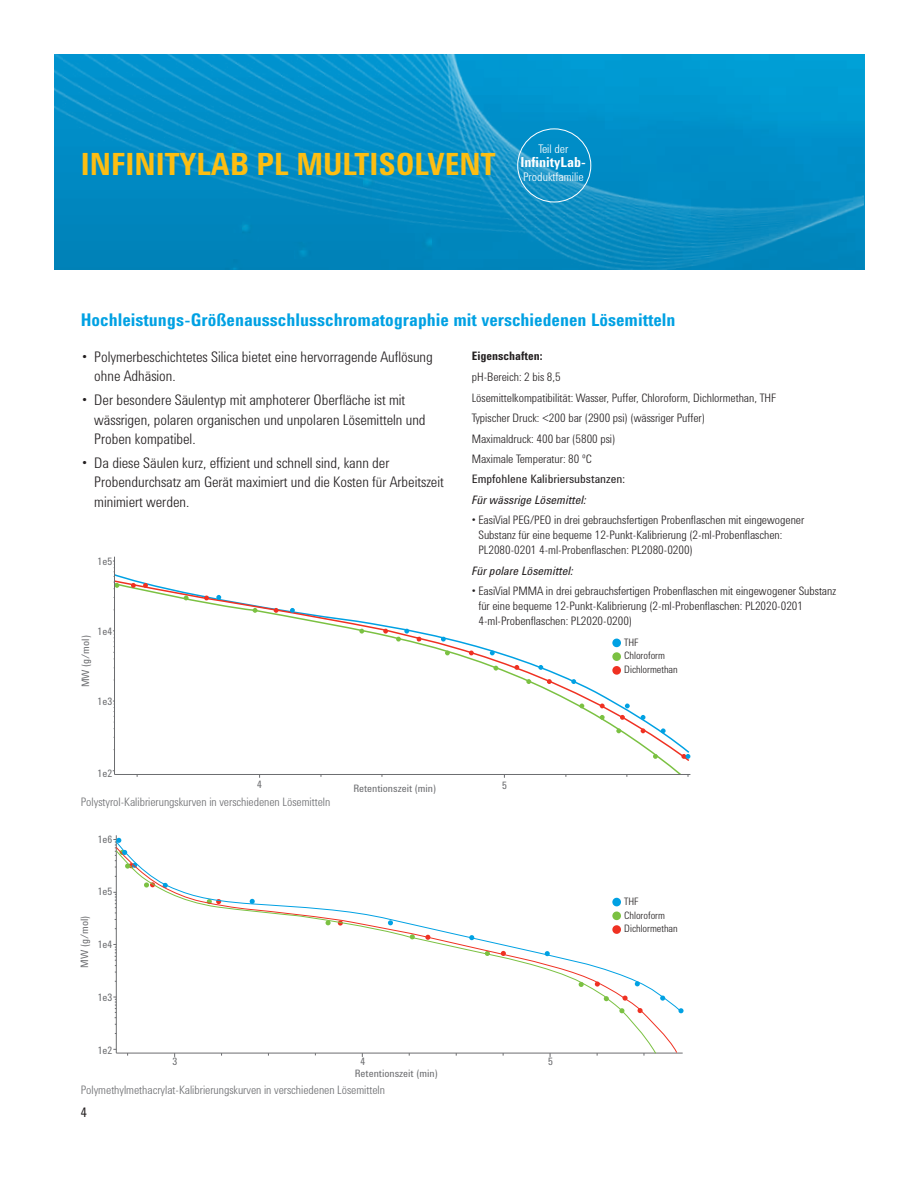
<style>
.page{position:relative;width:918px;height:1188px;background:#fff}
.page>*{position:absolute;margin:0;border:0;box-sizing:border-box;transform-origin:0 0}
.t1{font:700 31.5px "Agilent Condensed CFF";color:#fdbe12}
.t2{font:700 18px "Agilent Condensed CFF";color:#00a1e3}
.t3{font:300 15px/19.5px "Agilent Condensed CFF";color:#231f20}
.t4{font:700 14.25px "Agilent Condensed CFF";color:#fff}
.t5{font:13.5px "Agilent Condensed CFF";color:#231f20}
.t6{font:300 12.15px "Agilent Condensed CFF";color:#fff}
.t7{font:300 12px/20.4px "Agilent Condensed CFF";color:#231f20}
.t8{font:300 12px "Agilent Condensed CFF";color:#6c6d70}
.t9{font:italic 12px "Agilent Condensed CFF";color:#231f20}
.t10{font:12px "Agilent Condensed CFF";color:#231f20}
.t11{font:700 12px "Agilent Condensed CFF";color:#231f20}
.t12{font:10.5px "Agilent Condensed CFF";color:#6c6d70}
.t13{font:300 10.5px/13.5px "Agilent Condensed CFF";color:#231f20}
</style>
<div class="page">
<img style="left:54px;top:54px;width:810px;height:216px">
<hr style="left:116px;top:835px;width:1px;height:218px;background:#6c6d70">
<hr style="left:116px;top:1053px;width:567px;height:1px;background:#6c6d70">
<svg style="left:113px;top:892px;width:3px;height:28px"></svg>
<svg style="left:113px;top:944px;width:3px;height:22px"></svg>
<svg style="left:113px;top:997px;width:3px;height:21px"></svg>
<svg style="left:679px;top:1008px;width:5px;height:5px"></svg>
<svg style="left:116px;top:863px;width:541px;height:191px"></svg>
<svg style="left:113px;top:838px;width:24px;height:31px"></svg>
<svg style="left:113px;top:580px;width:578px;height:183px"></svg>
<svg style="left:184px;top:596px;width:5px;height:4px"></svg>
<svg style="left:253px;top:608px;width:4px;height:5px"></svg>
<svg style="left:359px;top:629px;width:5px;height:5px"></svg>
<svg style="left:445px;top:651px;width:5px;height:4px"></svg>
<svg style="left:493px;top:666px;width:5px;height:5px"></svg>
<svg style="left:526px;top:679px;width:5px;height:5px"></svg>
<svg style="left:579px;top:704px;width:5px;height:4px"></svg>
<svg style="left:600px;top:715px;width:5px;height:5px"></svg>
<svg style="left:616px;top:728px;width:5px;height:5px"></svg>
<svg style="left:653px;top:754px;width:5px;height:5px"></svg>
<svg style="left:641px;top:728px;width:4px;height:5px"></svg>
<svg style="left:620px;top:715px;width:5px;height:5px"></svg>
<svg style="left:600px;top:704px;width:5px;height:4px"></svg>
<svg style="left:547px;top:679px;width:5px;height:5px"></svg>
<svg style="left:514px;top:665px;width:5px;height:5px"></svg>
<svg style="left:469px;top:651px;width:5px;height:4px"></svg>
<svg style="left:416px;top:636px;width:6px;height:6px"></svg>
<svg style="left:383px;top:629px;width:5px;height:5px"></svg>
<svg style="left:274px;top:608px;width:5px;height:5px"></svg>
<svg style="left:204px;top:596px;width:5px;height:4px"></svg>
<svg style="left:143px;top:583px;width:5px;height:5px"></svg>
<svg style="left:131px;top:583px;width:5px;height:5px"></svg>
<svg style="left:216px;top:595px;width:5px;height:5px"></svg>
<svg style="left:290px;top:608px;width:5px;height:5px"></svg>
<svg style="left:396px;top:629px;width:13px;height:13px"></svg>
<svg style="left:441px;top:637px;width:5px;height:5px"></svg>
<svg style="left:490px;top:651px;width:5px;height:4px"></svg>
<svg style="left:538px;top:665px;width:5px;height:5px"></svg>
<svg style="left:571px;top:679px;width:5px;height:5px"></svg>
<svg style="left:681px;top:754px;width:9px;height:5px"></svg>
<svg style="left:661px;top:728px;width:5px;height:5px"></svg>
<svg style="left:641px;top:715px;width:4px;height:5px"></svg>
<svg style="left:625px;top:704px;width:5px;height:4px"></svg>
<hr style="left:114px;top:557px;width:1px;height:217px;background:#6c6d70">
<hr style="left:115px;top:774px;width:575px;height:1px;background:#6c6d70">
<svg style="left:113px;top:561px;width:6px;height:28px"></svg>
<svg style="left:113px;top:630px;width:1px;height:29px"></svg>
<svg style="left:113px;top:701px;width:1px;height:28px"></svg>
<div style="left:517px;top:128px;width:74px;height:74px;border:1px solid #fff;border-radius:50%"></div>
<div style="left:612px;top:639px;width:9px;height:8px;background:#00a1e3;border-radius:50%"></div>
<div style="left:612px;top:666px;width:9px;height:9px;background:#ef3122;border-radius:50%"></div>
<div style="left:612px;top:652px;width:9px;height:9px;background:#7bc142;border-radius:50%"></div>
<div style="left:612px;top:898px;width:9px;height:8px;background:#00a1e3;border-radius:50%"></div>
<div style="left:612px;top:925px;width:9px;height:9px;background:#ef3122;border-radius:50%"></div>
<div style="left:612px;top:912px;width:9px;height:8px;background:#7bc142;border-radius:50%"></div>
<h1 class="t1" style="left:81px;top:141px;width:416px">INFINITYLAB PL MULTISOLVENT</h1>
<p class="t6" style="left:538px;top:140px;width:31px">Teil der</p>
<p class="t4" style="left:520px;top:151px;width:67px">InfinityLab-</p>
<p class="t6" style="left:523px;top:168px;width:62px">Produktfamilie</p>
<h2 class="t2" style="left:81px;top:306px;width:596px">Hochleistungs-Größenausschlusschromatographie mit verschiedenen Lösemitteln</h2>
<p class="t3" style="left:94px;top:346px;width:340px;text-indent:-12px">• Polymerbeschichtetes Silica bietet eine hervorragende Auflösung ohne Adhäsion.</p>
<p class="t3" style="left:94px;top:389px;width:333px;text-indent:-12px">• Der besondere Säulentyp mit amphoterer Oberfläche ist mit wässrigen, polaren organischen und unpolaren Lösemitteln und<br>Proben kompatibel.</p>
<p class="t3" style="left:94px;top:452px;width:351px;text-indent:-12px">• Da diese Säulen kurz, effizient und schnell sind, kann der<br>Probendurchsatz am Gerät maximiert und die Kosten für Arbeitszeit minimiert werden.</p>
<p class="t12" style="left:98px;top:554px;width:16px">1e5</p>
<p class="t12" style="left:98px;top:624px;width:16px">1e4</p>
<p class="t12" style="left:78px;top:687px;width:54px;rotate:-90deg">MW (g/mol)</p>
<p class="t12" style="left:98px;top:693px;width:16px">1e3</p>
<p class="t12" style="left:98px;top:765px;width:16px">1e2</p>
<p class="t11" style="left:472px;top:347px;width:72px">Eigenschaften:</p>
<p class="t7" style="left:472px;top:366px;width:306px">pH-Bereich: 2 bis 8,5<br>Lösemittelkompatibilität: Wasser, Puffer, Chloroform, Dichlormethan, THF Typischer Druck: &lt;200 bar (2900 psi) (wässriger Puffer)<br>Maximaldruck: 400 bar (5800 psi)<br>Maximale Temperatur: 80 ºC</p>
<p class="t10" style="left:472px;top:470px;width:155px">Empfohlene Kalibriersubstanzen:</p>
<p class="t9" style="left:472px;top:491px;width:116px">Für wässrige Lösemittel:</p>
<p class="t7" style="left:478px;top:512px;width:327px;line-height:15px;text-indent:-7px">• EasiVial PEG/PEO in drei gebrauchsfertigen Probenflaschen mit eingewogener<br>Substanz für eine bequeme 12-Punkt-Kalibrierung (2-ml-Probenflaschen:<br>PL2080-0201 4-ml-Probenflaschen: PL2080-0200)</p>
<p class="t9" style="left:472px;top:561px;width:103px">Für polare Lösemittel:</p>
<p class="t7" style="left:478px;top:582px;width:359px;line-height:15px;text-indent:-7px">• EasiVial PMMA in drei gebrauchsfertigen Probenflaschen mit eingewogener Substanz für eine bequeme 12-Punkt-Kalibrierung (2-ml-Probenflaschen: PL2020-0201<br>4-ml-Probenflaschen: PL2020-0200)</p>
<p class="t13" style="left:624px;top:635px;width:55px">THF<br>Chloroform<br>Dichlormethan</p>
<p class="t12" style="left:257px;top:777px;width:6px">4</p>
<p class="t12" style="left:502px;top:777px;width:6px">5</p>
<p class="t12" style="left:353px;top:781px;width:84px">Retentionszeit (min)</p>
<p class="t8" style="left:81px;top:792px;width:251px">Polystyrol-Kalibrierungskurven in verschiedenen Lösemitteln</p>
<p class="t12" style="left:98px;top:831px;width:16px">1e6</p>
<p class="t12" style="left:98px;top:883px;width:16px">1e5</p>
<p class="t12" style="left:76px;top:968px;width:54px;rotate:-90deg">MW (g/mol)</p>
<p class="t12" style="left:98px;top:937px;width:16px">1e4</p>
<p class="t12" style="left:98px;top:990px;width:16px">1e3</p>
<p class="t12" style="left:98px;top:1043px;width:16px">1e2</p>
<p class="t12" style="left:172px;top:1054px;width:6px">3</p>
<p class="t12" style="left:548px;top:1054px;width:6px">5</p>
<p class="t12" style="left:360px;top:1054px;width:6px">4</p>
<p class="t12" style="left:355px;top:1066px;width:84px">Retentionszeit (min)</p>
<p class="t8" style="left:81px;top:1081px;width:306px">Polymethylmethacrylat-Kalibrierungskurven in verschiedenen Lösemitteln</p>
<p class="t5" style="left:81px;top:1102px;width:8px">4</p>
<p class="t13" style="left:624px;top:894px;width:55px">THF<br>Chloroform<br>Dichlormethan</p>
</div>
